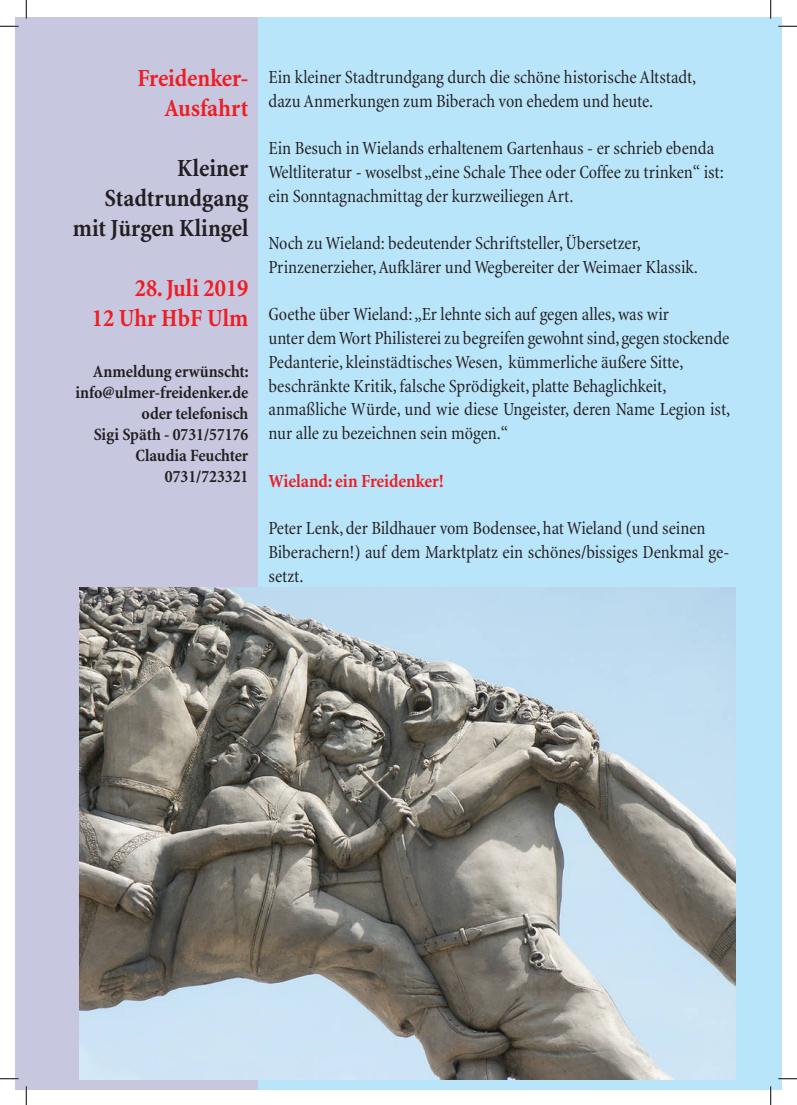
<style>
.page{position:relative;width:797px;height:1105px;background:#fff}
.page>*{position:absolute;margin:0;border:0;box-sizing:border-box;transform-origin:0 0}
.t1{font:700 condensed 25px "Minion";color:#ee1d23}
.t2{font:700 condensed 25px "Minion";letter-spacing:-.005em;color:#231f20}
.t3{font:condensed 18.75px/23.8px "Minion";letter-spacing:-.005em;color:#231f20}
.t4{font:700 condensed 18.75px "Minion";letter-spacing:-.005em;color:#ee1d23}
.t5{font:700 condensed 17.5px/21px "Minion";letter-spacing:-.005em;color:#231f20;text-align:right}
</style>
<div class="page">
<div style="left:257px;top:17px;width:524px;height:1072px;background:#b9e5fa"></div>
<div style="left:16px;top:17px;width:241px;height:1072px;background:#c7c7e0"></div>
<img style="left:79px;top:588px;width:656px;height:491px">
<svg style="left:0;top:25px;width:19px;height:2px"></svg>
<svg style="left:778px;top:25px;width:19px;height:2px"></svg>
<svg style="left:0;top:1078px;width:19px;height:1px"></svg>
<svg style="left:778px;top:1078px;width:19px;height:1px"></svg>
<svg style="left:25px;top:0;width:2px;height:19px"></svg>
<svg style="left:25px;top:1086px;width:2px;height:19px"></svg>
<svg style="left:770px;top:0;width:1px;height:19px"></svg>
<svg style="left:770px;top:1086px;width:1px;height:19px"></svg>
<p class="t1" style="left:137px;top:64px;width:112px">Freidenker-</p>
<p class="t1" style="left:164px;top:94px;width:86px">Ausfahrt</p>
<p class="t2" style="left:177px;top:154px;width:73px">Kleiner</p>
<p class="t2" style="left:105px;top:184px;width:145px">Stadtrundgang</p>
<p class="t2" style="left:73px;top:214px;width:177px">mit Jürgen Klingel</p>
<p class="t1" style="left:135px;top:274px;width:115px">28. Juli 2019</p>
<p class="t1" style="left:92px;top:304px;width:158px">12 Uhr HbF Ulm</p>
<p class="t5" style="left:93px;top:361px;width:157px">Anmeldung erwünscht:</p>
<p class="t5" style="left:76px;top:382px;width:174px">info@ulmer-freidenker.de</p>
<p class="t5" style="left:141px;top:403px;width:108px">oder telefonisch</p>
<p class="t5" style="left:94px;top:424px;width:156px">Sigi Späth - 0731/57176</p>
<p class="t5" style="left:136px;top:445px;width:114px">Claudia Feuchter<br>0731/723321</p>
<p class="t3" style="left:268px;top:65px;width:429px">Ein kleiner Stadtrundgang durch die schöne historische Altstadt,</p>
<p class="t3" style="left:268px;top:89px;width:386px">dazu Anmerkungen zum Biberach von ehedem und heute.</p>
<p class="t3" style="left:268px;top:137px;width:447px">Ein Besuch in Wielands erhaltenem Gartenhaus - er schrieb ebenda</p>
<p class="t3" style="left:268px;top:160px;width:457px">Weltliteratur - woselbst „eine Schale Thee oder Coffee zu trinken“ ist:</p>
<p class="t3" style="left:268px;top:184px;width:306px">ein Sonntagnachmittag der kurzweiliegen Art.</p>
<p class="t3" style="left:268px;top:232px;width:374px">Noch zu Wieland: bedeutender Schriftsteller, Übersetzer,</p>
<p class="t3" style="left:268px;top:255px;width:431px">Prinzenerzieher, Aufklärer und Wegbereiter der Weimaer Klassik.</p>
<p class="t3" style="left:268px;top:303px;width:402px">Goethe über Wieland: „Er lehnte sich auf gegen alles, was wir</p>
<p class="t3" style="left:268px;top:327px;width:462px">unter dem Wort Philisterei zu begreifen gewohnt sind, gegen stockende<br>Pedanterie, kleinstädtisches Wesen, kümmerliche äußere Sitte,</p>
<p class="t3" style="left:268px;top:374px;width:399px">beschränkte Kritik, falsche Sprödigkeit, platte Behaglichkeit,</p>
<p class="t3" style="left:268px;top:398px;width:463px">anmaßliche Würde, und wie diese Ungeister, deren Name Legion ist, nur alle zu bezeichnen sein mögen.“</p>
<p class="t4" style="left:268px;top:470px;width:176px">Wieland: ein Freidenker!</p>
<p class="t3" style="left:268px;top:517px;width:438px">Peter Lenk, der Bildhauer vom Bodensee, hat Wieland (und seinen</p>
<p class="t3" style="left:268px;top:540px;width:462px">Biberachern!) auf dem Marktplatz ein schönes/bissiges Denkmal ge&shy;setzt.</p>
</div>
